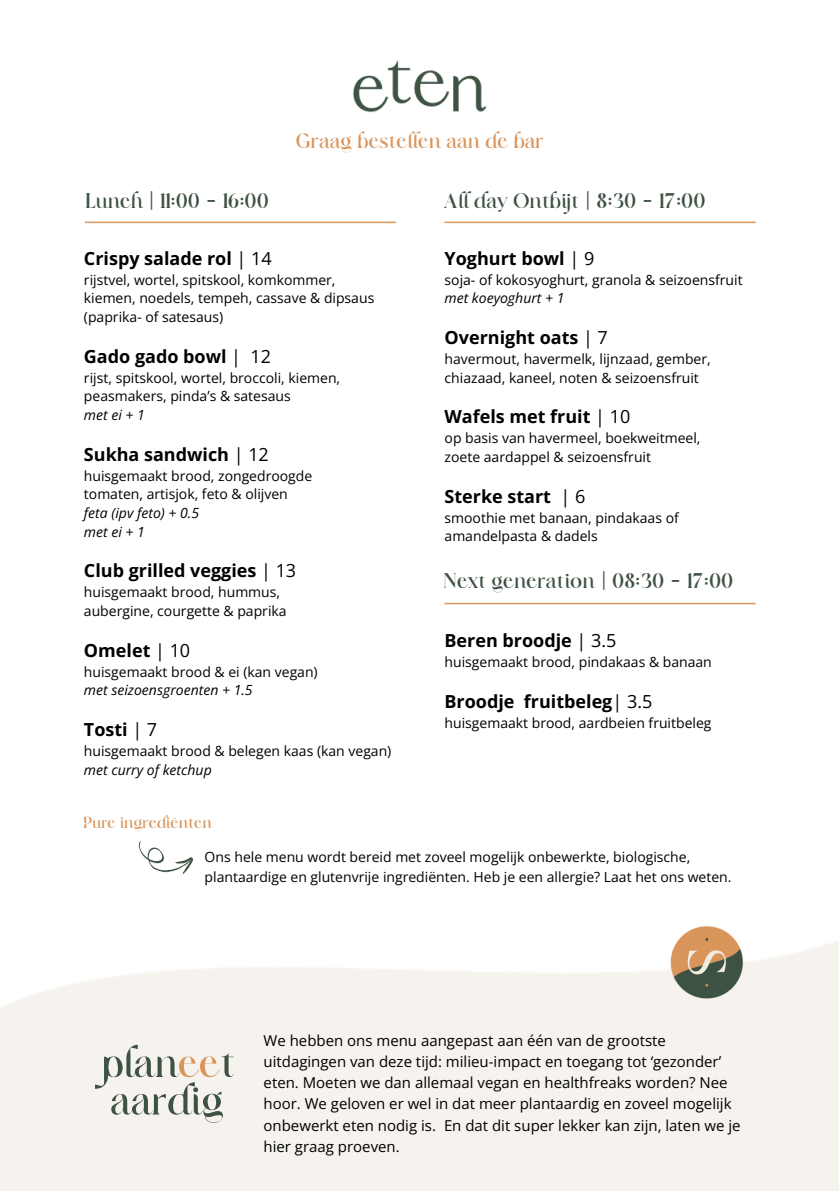
<style>
.page{position:relative;width:839px;height:1191px;background:#fff}
.page>*{position:absolute;margin:0;border:0;box-sizing:border-box;transform-origin:0 0}
.t1{font:700 58.2px "Frunchy Serif";color:#3d5242}
.t2{font:700 30.4px "Frunchy Serif";color:#3d5242}
.t3{font:700 30px "Frunchy Serif";color:#da955b}
.t4{font:700 23px "Frunchy Serif";color:#da955b}
.t5{font:700 18px "Open Sans";color:#000}
.t6{font:15px/21.2px "Open Sans";color:#000}
.t7{font:14px/18.6px "Open Sans";color:#000}
.t8{font:italic 14px "Open Sans";color:#000}
.s1{font-weight:400}
.s2{color:#da955b}
</style>
<div class="page">
<hr style="left:85px;top:222px;width:311px;height:1px;background:#da955b">
<hr style="left:444px;top:222px;width:311px;height:1px;background:#da955b">
<svg style="left:138px;top:840px;width:55px;height:34px"></svg>
<img style="left:286px;top:60px;width:268px;height:164px">
<img style="left:668px;top:926px;width:75px;height:74px">
<hr style="left:444px;top:603px;width:311px;height:1px;background:#da955b">
<p class="t3" style="left:295px;top:127px;width:250px">Graag bestellen aan de bar</p>
<p class="t2" style="left:85px;top:187px;width:185px">Lunch | 11:00 - 16:00</p>
<p class="t2" style="left:442px;top:187px;width:264px">All day Ontbijt | 8:30 - 17:00</p>
<p class="t5" style="left:84px;top:246px;width:189px">Crispy salade rol <span class="s1">| 14</span></p>
<p class="t7" style="left:84px;top:270px;width:253px">rijstvel, wortel, spitskool, komkommer,</p>
<p class="t7" style="left:84px;top:289px;width:292px">kiemen, noedels, tempeh, cassave &amp; dipsaus</p>
<p class="t7" style="left:84px;top:307px;width:141px">(paprika- of satesaus)</p>
<p class="t5" style="left:84px;top:344px;width:189px">Gado gado bowl <span class="s1">| 12</span></p>
<p class="t7" style="left:84px;top:368px;width:258px">rijst, spitskool, wortel, broccoli, kiemen,</p>
<p class="t7" style="left:84px;top:387px;width:208px">peasmakers, pinda’s &amp; satesaus</p>
<p class="t8" style="left:84px;top:405px;width:62px">met ei + 1</p>
<p class="t5" style="left:84px;top:442px;width:186px">Sukha sandwich <span class="s1">| 12</span></p>
<p class="t7" style="left:84px;top:466px;width:230px">huisgemaakt brood, zongedroogde</p>
<p class="t7" style="left:84px;top:485px;width:205px">tomaten, artisjok, feto &amp; olijven</p>
<p class="t8" style="left:84px;top:503px;width:117px">feta (ipv feto) + 0.5</p>
<p class="t8" style="left:84px;top:522px;width:62px">met ei + 1</p>
<p class="t5" style="left:84px;top:558px;width:214px">Club grilled veggies <span class="s1">| 13</span></p>
<p class="t7" style="left:84px;top:583px;width:198px">huisgemaakt brood, hummus,</p>
<p class="t7" style="left:84px;top:601px;width:204px">aubergine, courgette &amp; paprika</p>
<p class="t5" style="left:84px;top:638px;width:108px">Omelet <span class="s1">| 10</span></p>
<p class="t7" style="left:84px;top:662px;width:235px">huisgemaakt brood &amp; ei (kan vegan)</p>
<p class="t8" style="left:84px;top:680px;width:170px">met seizoensgroenten + 1.5</p>
<p class="t5" style="left:84px;top:717px;width:75px">Tosti <span class="s1">| 7</span></p>
<p class="t7" style="left:84px;top:741px;width:309px">huisgemaakt brood &amp; belegen kaas (kan vegan)</p>
<p class="t8" style="left:84px;top:760px;width:129px">met curry of ketchup</p>
<h3 class="t4" style="left:83px;top:812px;width:130px">Pure ingrediënten</h3>
<p class="t5" style="left:444px;top:246px;width:151px">Yoghurt bowl <span class="s1">| 9</span></p>
<h2 class="t7" style="left:444px;top:270px;width:299px">soja- of kokosyoghurt, granola &amp; seizoensfruit</h2>
<h2 class="t8" style="left:444px;top:288px;width:121px">met koeyoghurt + 1</h2>
<h2 class="t5" style="left:444px;top:325px;width:165px">Overnight oats <span class="s1">| 7</span></h2>
<p class="t7" style="left:444px;top:349px;width:268px">havermout, havermelk, lijnzaad, gember,</p>
<p class="t7" style="left:444px;top:368px;width:256px">chiazaad, kaneel, noten &amp; seizoensfruit</p>
<p class="t5" style="left:444px;top:404px;width:187px">Wafels met fruit <span class="s1">| 10</span></p>
<p class="t7" style="left:444px;top:429px;width:257px">op basis van havermeel, boekweitmeel,</p>
<p class="t7" style="left:444px;top:447px;width:208px">zoete aardappel &amp; seizoensfruit</p>
<p class="t5" style="left:444px;top:484px;width:142px">Sterke start <span class="s1">| 6</span></p>
<p class="t7" style="left:444px;top:508px;width:236px">smoothie met banaan, pindakaas of amandelpasta &amp; dadels</p>
<p class="t2" style="left:442px;top:567px;width:292px">Next generation | 08:30 - 17:00</p>
<p class="t5" style="left:444px;top:628px;width:173px">Beren broodje <span class="s1">| 3.5</span></p>
<p class="t7" style="left:444px;top:653px;width:269px">huisgemaakt brood, pindakaas &amp; banaan</p>
<p class="t5" style="left:444px;top:689px;width:209px">Broodje fruitbeleg<span class="s1">| 3.5</span></p>
<p class="t7" style="left:444px;top:713px;width:268px">huisgemaakt brood, aardbeien fruitbeleg</p>
<p class="t7" style="left:205px;top:847px;width:528px;line-height:19.8px">Ons hele menu wordt bereid met zoveel mogelijk onbewerkte, biologische, plantaardige en glutenvrije ingrediënten. Heb je een allergie? Laat het ons weten.</p>
<p class="t1" style="left:98px;top:1036px;width:139px">plan<span class="s2">ee</span>t</p>
<p class="t1" style="left:110px;top:1074px;width:115px">aardig</p>
<h2 class="t6" style="left:263px;top:1029px;width:478px">We hebben ons menu aangepast aan één van de grootste uitdagingen van deze tijd: milieu-impact en toegang tot ‘gezonder’ eten. Moeten we dan allemaal vegan en healthfreaks worden? Nee hoor. We geloven er wel in dat meer plantaardig en zoveel mogelijk onbewerkt eten nodig is. En dat dit super lekker kan zijn, laten we je hier graag proeven.</h2>
</div>
